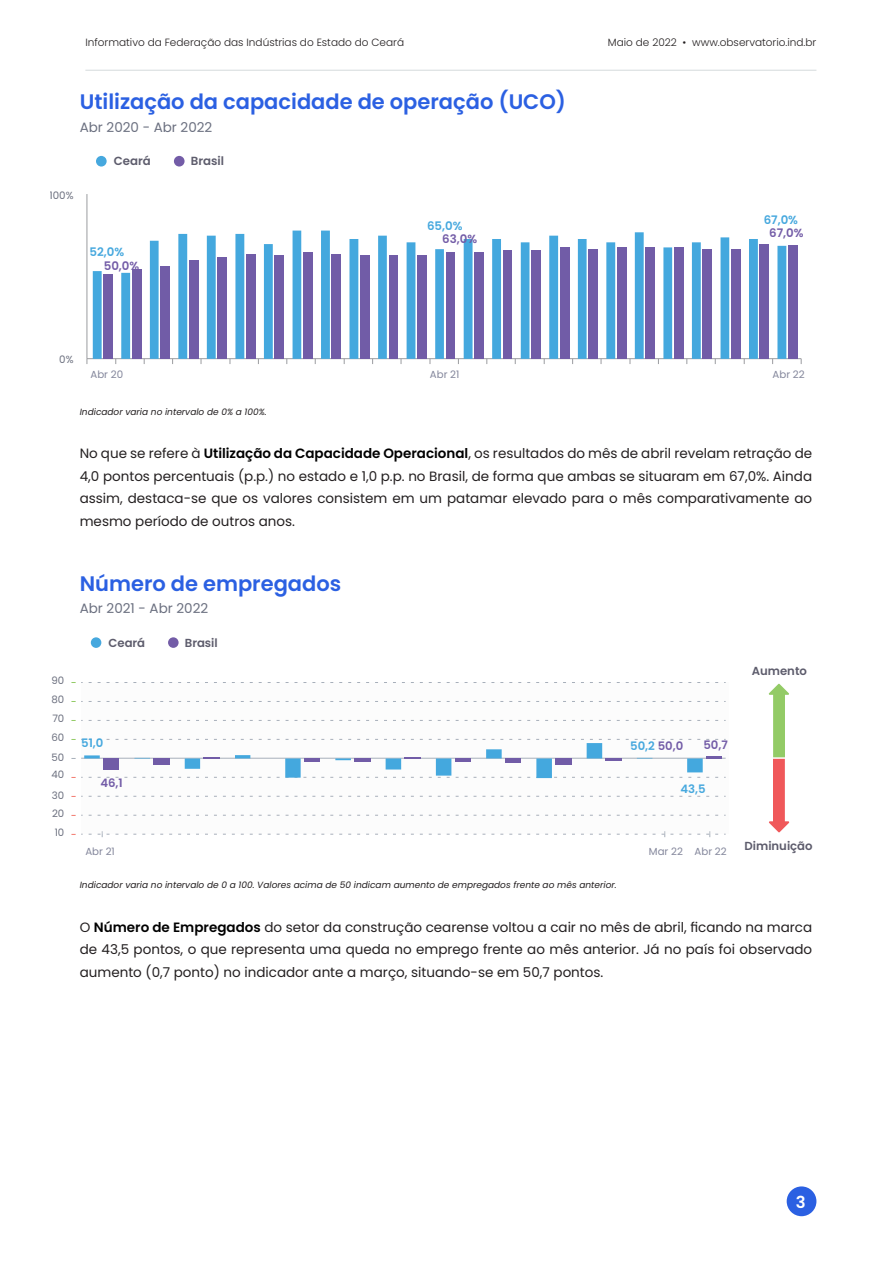
<style>
.page{position:relative;width:893px;height:1263px;background:#fff}
.page>*{position:absolute;margin:0;border:0;box-sizing:border-box;transform-origin:0 0}
.header-1{font:600 21px "Poppins";color:#2b60e2}
.t1{font:600 16.5px "Poppins";color:#fff}
.t2{font:13.5px/22.5px "Poppins";color:#231f20;text-align:justify}
.data-grafico{font:13.5px "Poppins";color:#6b7080}
.t3{font:600 11.7px "Poppins";color:#5d5c6c}
.t4{font:600 11.7px "Poppins";color:#46a8de}
.t5{font:600 11.7px "Poppins";color:#735ca7}
.t6{font:300 10.5px "Poppins";color:#231f20}
.t7{font:10.35px "Poppins";color:#6c707f}
.t8{font:10.2px "Poppins";color:#84879c}
.t9{font:10.2px "Poppins";color:#6c707f}
.notas{font:italic 9px "Poppins";color:#231f20}
.s1{font-size:10.35px}
.s2{font-weight:600;color:#000}
.s3{color:#735ca7}
</style>
<div class="page">
<hr style="left:85px;top:70px;width:731px;height:1px;background:#d9dee0">
<hr style="left:87px;top:194px;width:1px;height:165px;background:#9b9ca0">
<hr style="left:87px;top:358px;width:714px;height:1px;background:#9b9ca0">
<div style="left:96px;top:156px;width:11px;height:11px;background:#46a8de;border-radius:50%"></div>
<div style="left:174px;top:156px;width:11px;height:11px;background:#735ca7;border-radius:50%"></div>
<svg style="left:93px;top:231px;width:693px;height:128px"></svg>
<img style="left:104px;top:274px;width:9px;height:85px">
<img style="left:132px;top:269px;width:9px;height:90px">
<img style="left:161px;top:266px;width:8px;height:93px">
<img style="left:189px;top:261px;width:9px;height:98px">
<img style="left:218px;top:258px;width:9px;height:101px">
<img style="left:246px;top:254px;width:9px;height:105px">
<img style="left:275px;top:256px;width:9px;height:103px">
<img style="left:303px;top:252px;width:9px;height:107px">
<img style="left:332px;top:254px;width:9px;height:105px">
<img style="left:361px;top:256px;width:8px;height:103px">
<img style="left:389px;top:256px;width:9px;height:103px">
<img style="left:417px;top:256px;width:9px;height:103px">
<img style="left:446px;top:252px;width:9px;height:107px">
<img style="left:475px;top:252px;width:8px;height:107px">
<img style="left:503px;top:251px;width:9px;height:108px">
<img style="left:532px;top:251px;width:8px;height:108px">
<img style="left:560px;top:247px;width:9px;height:112px">
<img style="left:589px;top:249px;width:8px;height:110px">
<img style="left:617px;top:247px;width:9px;height:112px">
<img style="left:646px;top:247px;width:9px;height:112px">
<img style="left:674px;top:247px;width:9px;height:112px">
<img style="left:703px;top:249px;width:9px;height:110px">
<img style="left:731px;top:249px;width:9px;height:110px">
<img style="left:760px;top:244px;width:9px;height:115px">
<img style="left:788px;top:246px;width:9px;height:113px">
<div style="left:91px;top:637px;width:10px;height:11px;background:#46a8de;border-radius:50%"></div>
<div style="left:168px;top:637px;width:11px;height:11px;background:#735ca7;border-radius:50%"></div>
<svg style="left:89px;top:796px;width:637px;height:1px"></svg>
<svg style="left:89px;top:815px;width:637px;height:1px"></svg>
<svg style="left:89px;top:831px;width:637px;height:6px"></svg>
<svg style="left:89px;top:720px;width:637px;height:1px"></svg>
<svg style="left:89px;top:701px;width:637px;height:1px"></svg>
<svg style="left:89px;top:682px;width:637px;height:1px"></svg>
<svg style="left:768px;top:684px;width:21px;height:148px"></svg>
<svg style="left:71px;top:739px;width:655px;height:39px"></svg>
<div style="left:787px;top:1186px;width:29px;height:30px;background:#2b60e2;border-radius:50%"></div>
<p class="t6" style="left:85px;top:36px;width:320px">Informativo da Federação das Indústrias do Estado do Ceará</p>
<p class="t6" style="left:608px;top:36px;width:210px">Maio de 2022 • www.observatorio.ind.br</p>
<p class="header-1" style="left:80px;top:90px;width:488px">Utilização da capacidade de operação (UCO)</p>
<p class="data-grafico" style="left:80px;top:119px;width:134px">Abr 2020 - Abr 2022</p>
<p class="t7" style="left:49px;top:189px;width:26px">100%</p>
<p class="t3" style="left:114px;top:154px;width:39px">Ceará</p>
<p class="t3" style="left:191px;top:154px;width:35px">Brasil</p>
<p class="t4" style="left:90px;top:245px;width:36px">52,0%</p>
<p class="t5" style="left:104px;top:259px;width:37px">50,0%</p>
<p class="t4" style="left:427px;top:219px;width:37px">65,0%</p>
<p class="t5" style="left:442px;top:232px;width:36px">63,0%</p>
<p class="t4" style="left:764px;top:213px;width:36px">67,0%</p>
<p class="t5" style="left:769px;top:226px;width:36px">67,0%</p>
<p class="t7" style="left:59px;top:354px;width:16px">0%</p>
<p class="t8" style="left:91px;top:369px;width:34px">Abr <span class="s1">20</span></p>
<p class="t8" style="left:430px;top:369px;width:31px">Abr <span class="s1">21</span></p>
<p class="t8" style="left:773px;top:369px;width:34px">Abr <span class="s1">22</span></p>
<p class="notas" style="left:80px;top:406px;width:189px">Indicador varia no intervalo de 0% a 100%.</p>
<p class="t2" style="left:80px;top:442px;width:734px">No que se refere à <span class="s2">Utilização da Capacidade Operacional</span>, os resultados do mês de abril revelam retração de 4,0 pontos percentuais (p.p.) no estado e 1,0 p.p. no Brasil, de forma que ambas se situaram em 67,0%. Ainda assim, destaca-se que os valores consistem em um patamar elevado para o mês comparativamente ao mesmo período de outros anos.</p>
<p class="t9" style="left:52px;top:674px;width:14px">90</p>
<p class="t9" style="left:52px;top:693px;width:14px">80</p>
<p class="t9" style="left:52px;top:713px;width:13px">70</p>
<p class="t9" style="left:51px;top:732px;width:14px">60</p>
<p class="t9" style="left:52px;top:751px;width:14px">50</p>
<p class="t9" style="left:52px;top:769px;width:14px">40</p>
<p class="t9" style="left:52px;top:789px;width:14px">30</p>
<p class="t9" style="left:52px;top:807px;width:14px">20</p>
<p class="t9" style="left:55px;top:826px;width:11px">10</p>
<p class="header-1" style="left:80px;top:571px;width:263px">Número de empregados</p>
<p class="data-grafico" style="left:80px;top:601px;width:130px">Abr 2021 - Abr 2022</p>
<p class="t3" style="left:185px;top:636px;width:34px">Brasil</p>
<p class="t3" style="left:109px;top:636px;width:38px">Ceará</p>
<p class="t3" style="left:752px;top:664px;width:57px">Aumento</p>
<p class="t4" style="left:81px;top:736px;width:24px">51,0</p>
<p class="t4" style="left:630px;top:739px;width:55px">50,2 <span class="s3">50,0</span></p>
<p class="t4" style="left:680px;top:782px;width:27px">43,5</p>
<p class="t5" style="left:703px;top:738px;width:26px">50,7</p>
<p class="t5" style="left:100px;top:776px;width:24px">46,1</p>
<p class="t8" style="left:85px;top:845px;width:31px">Abr 21</p>
<p class="t8" style="left:649px;top:845px;width:79px">Mar 22 Abr 22</p>
<p class="t3" style="left:744px;top:839px;width:70px">Diminuição</p>
<p class="notas" style="left:80px;top:880px;width:538px">Indicador varia no intervalo de 0 a 100. Valores acima de 50 indicam aumento de empregados frente ao mês anterior.</p>
<p class="t2" style="left:80px;top:916px;width:734px">O <span class="s2">Número de Empregados</span> do setor da construção cearense voltou a cair no mês de abril, ficando na marca de 43,5 pontos, o que representa uma queda no emprego frente ao mês anterior. Já no país foi observado aumento (0,7 ponto) no indicador ante a março, situando-se em 50,7 pontos.</p>
<p class="t1" style="left:796px;top:1192px;width:11px">3</p>
</div>
